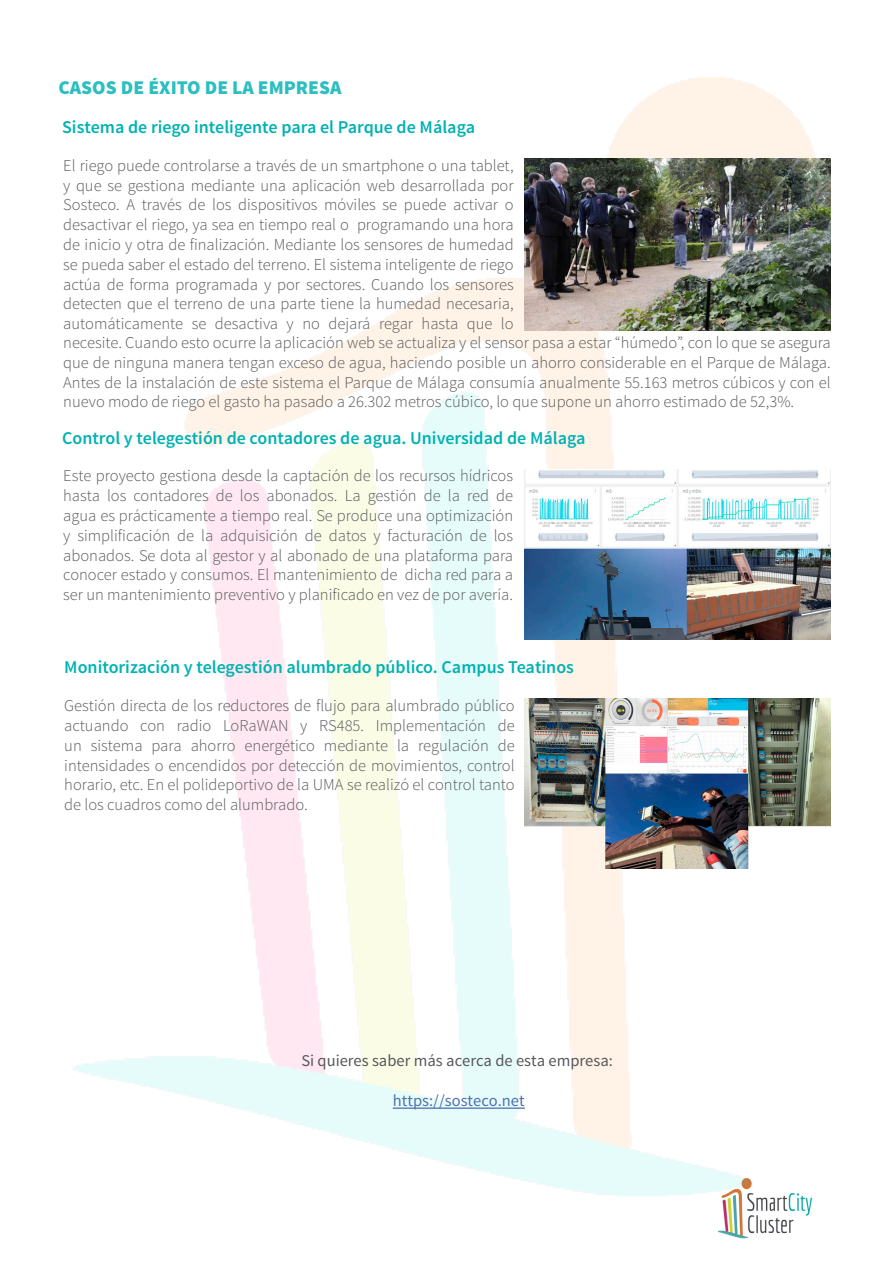
<style>
.page{position:relative;width:893px;height:1263px;background:#fff}
.page>*{position:absolute;margin:0;border:0;box-sizing:border-box;transform-origin:0 0}
.t1{font:900 19.5px "Source Sans Pro";color:#2cbec0}
.t2{font:600 18px "Source Sans Pro";color:#00b2b3}
.t3{font:300 16.5px/19.8px "Source Sans Pro";color:#57585a;text-align:justify}
.t4{font:16.5px "Source Sans Pro";color:#57585a}
.t5{font:16.5px "Source Sans Pro";color:#4d72ac}
</style>
<div class="page">
<img style="left:718px;top:1199px;width:94px;height:40px">
<img style="left:73px;top:77px;width:758px;height:1122px">
<img style="left:525px;top:158px;width:306px;height:172px">
<img style="left:525px;top:469px;width:306px;height:170px">
<img style="left:525px;top:699px;width:306px;height:170px">
<hr style="left:393px;top:1108px;width:132px;height:1px;background:#4d72ac">
<p class="t1" style="left:58px;top:75px;width:284px">CASOS DE ÉXITO DE LA EMPRESA</p>
<p class="t2" style="left:62px;top:115px;width:414px">Sistema de riego inteligente para el Parque de Málaga</p>
<p class="t3" style="left:63px;top:155px;width:452px">El riego puede controlarse a través de un smartphone o una tablet, y que se gestiona mediante una aplicación web desarrollada por Sosteco. A través de los dispositivos móviles se puede activar o desactivar el riego, ya sea en tiempo real o programando una hora de inicio y otra de finalización. Mediante los sensores de humedad se pueda saber el estado del terreno. El sistema inteligente de riego actúa de forma programada y por sectores. Cuando los sensores detecten que el terreno de una parte tiene la humedad necesaria, automáticamente se desactiva y no dejará regar hasta que lo</p>
<p class="t3" style="left:63px;top:333px;width:769px">necesite. Cuando esto ocurre la aplicación web se actualiza y el sensor pasa a estar “húmedo”, con lo que se asegura que de ninguna manera tengan exceso de agua, haciendo posible un ahorro considerable en el Parque de Málaga.<br>Antes de la instalación de este sistema el Parque de Málaga consumía anualmente 55.163 metros cúbicos y con el nuevo modo de riego el gasto ha pasado a 26.302 metros cúbico, lo que supone un ahorro estimado de 52,3%.</p>
<p class="t2" style="left:62px;top:427px;width:525px">Control y telegestión de contadores de agua. Universidad de Málaga</p>
<p class="t3" style="left:63px;top:466px;width:451px">Este proyecto gestiona desde la captación de los recursos hídricos hasta los contadores de los abonados. La gestión de la red de agua es prácticamente a tiempo real. Se produce una optimización y simplificación de la adquisición de datos y facturación de los abonados. Se dota al gestor y al abonado de una plataforma para conocer estado y consumos. El mantenimiento de dicha red para a ser un mantenimiento preventivo y planificado en vez de por avería.</p>
<p class="t2" style="left:64px;top:655px;width:511px">Monitorización y telegestión alumbrado público. Campus Teatinos</p>
<p class="t3" style="left:64px;top:696px;width:452px">Gestión directa de los reductores de flujo para alumbrado público actuando con radio LoRaWAN y RS485. Implementación de un sistema para ahorro energético mediante la regulación de intensidades o encendidos por detección de movimientos, control horario, etc. En el polideportivo de la UMA se realizó el control tanto de los cuadros como del alumbrado.</p>
<p class="t4" style="left:301px;top:1050px;width:313px">Si quieres saber más acerca de esta empresa:</p>
<p class="t5" style="left:393px;top:1090px;width:133px">https://sosteco.net</p>
</div>
